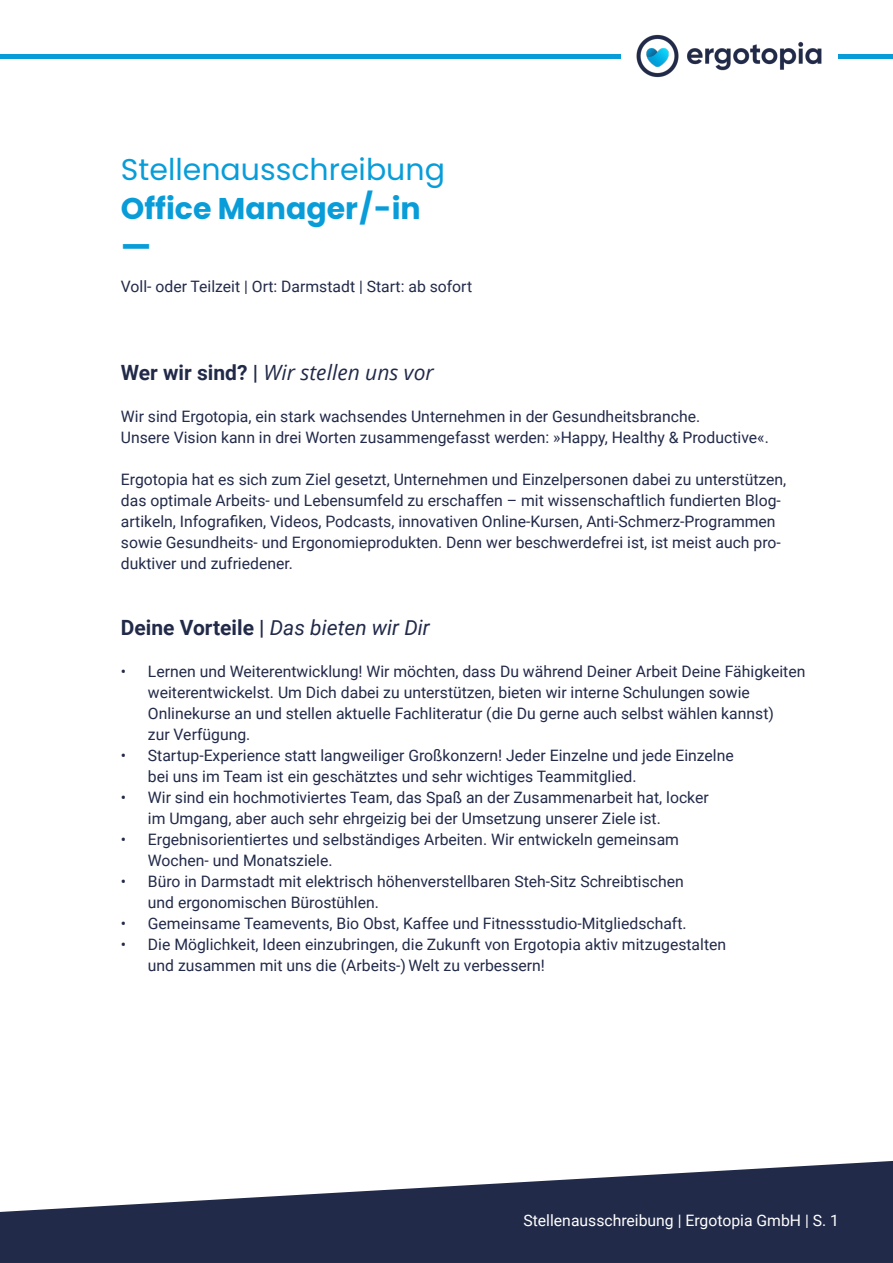
<style>
.page{position:relative;width:893px;height:1263px;background:#fff}
.page>*{position:absolute;margin:0;border:0;box-sizing:border-box;transform-origin:0 0}
.t1{font:700 33px "Poppins";color:#089dd9}
.t2{font:30px "Poppins";color:#089dd9}
.t3{font:700 30px "Poppins";color:#089dd9}
.t4{font:italic 21px "Roboto";color:#222a49}
.t5{font:italic 21px "Open Sans";color:#222a49}
.t6{font:15.75px/21px "Roboto";color:#222a49}
.t7{font:15.75px "Roboto";color:#fff}
.s1{font-family:"Roboto";font-weight:700;font-style:normal}
.s2{font-weight:700;font-style:normal}
</style>
<div class="page">
<svg style="left:0;top:1161px;width:893px;height:102px;fill:#222a49"></svg>
<hr style="left:0;top:54px;width:620px;height:4px;background:#089dd9">
<img style="left:636px;top:34px;width:186px;height:44px">
<hr style="left:838px;top:54px;width:55px;height:4px;background:#089dd9">
<h2 class="t2" style="left:121px;top:152px;width:326px">Stellenausschreibung</h2>
<h2 class="t3" style="left:121px;top:191px;width:301px">Office Manager/-in</h2>
<h1 class="t1" style="left:121px;top:228px;width:32px">—</h1>
<p class="t6" style="left:121px;top:275px;width:353px">Voll- oder Teilzeit | Ort: Darmstadt | Start: ab sofort</p>
<h3 class="t5" style="left:121px;top:358px;width:314px"><span class="s1">Wer wir sind? |</span> Wir stellen uns vor</h3>
<p class="t6" style="left:121px;top:405px;width:649px">Wir sind Ergotopia, ein stark wachsendes Unternehmen in der Gesundheitsbranche.<br>Unsere Vision kann in drei Worten zusammengefasst werden: »Happy, Healthy &amp; Productive«.</p>
<p class="t6" style="left:121px;top:468px;width:667px">Ergotopia hat es sich zum Ziel gesetzt, Unternehmen und Einzelpersonen dabei zu unterstützen, das optimale Arbeits- und Lebensumfeld zu erschaffen – mit wissenschaftlich fundierten Blog&shy;artikeln, Infografiken, Videos, Podcasts, innovativen Online-Kursen, Anti-Schmerz-Programmen sowie Gesundheits- und Ergonomieprodukten. Denn wer beschwerdefrei ist, ist meist auch pro&shy;duktiver und zufriedener.</p>
<h3 class="t4" style="left:121px;top:613px;width:311px"><span class="s2">Deine Vorteile |</span> Das bieten wir Dir</h3>
<p class="t6" style="left:148px;top:660px;width:659px;text-indent:-27px">• Lernen und Weiterentwicklung! Wir möchten, dass Du während Deiner Arbeit Deine Fähigkeiten weiterentwickelst. Um Dich dabei zu unterstützen, bieten wir interne Schulungen sowie Onlinekurse an und stellen aktuelle Fachliteratur (die Du gerne auch selbst wählen kannst)<br>zur Verfügung.</p>
<p class="t6" style="left:148px;top:744px;width:587px;text-indent:-27px">• Startup-Experience statt langweiliger Großkonzern! Jeder Einzelne und jede Einzelne bei uns im Team ist ein geschätztes und sehr wichtiges Teammitglied.</p>
<p class="t6" style="left:148px;top:786px;width:562px;text-indent:-27px">• Wir sind ein hochmotiviertes Team, das Spaß an der Zusammenarbeit hat, locker im Umgang, aber auch sehr ehrgeizig bei der Umsetzung unserer Ziele ist.</p>
<p class="t6" style="left:148px;top:828px;width:533px;text-indent:-27px">• Ergebnisorientiertes und selbständiges Arbeiten. Wir entwickeln gemeinsam<br>Wochen- und Monatsziele.</p>
<p class="t6" style="left:148px;top:870px;width:537px;text-indent:-27px">• Büro in Darmstadt mit elektrisch höhenverstellbaren Steh-Sitz Schreibtischen und ergonomischen Bürostühlen.</p>
<p class="t6" style="left:121px;top:912px;width:567px">• Gemeinsame Teamevents, Bio Obst, Kaffee und Fitnessstudio-Mitgliedschaft.</p>
<p class="t6" style="left:148px;top:933px;width:580px;text-indent:-27px">• Die Möglichkeit, Ideen einzubringen, die Zukunft von Ergotopia aktiv mitzugestalten und zusammen mit uns die (Arbeits-) Welt zu verbessern!</p>
<p class="t7" style="left:523px;top:1209px;width:317px">Stellenausschreibung | Ergotopia GmbH | S. 1</p>
</div>
